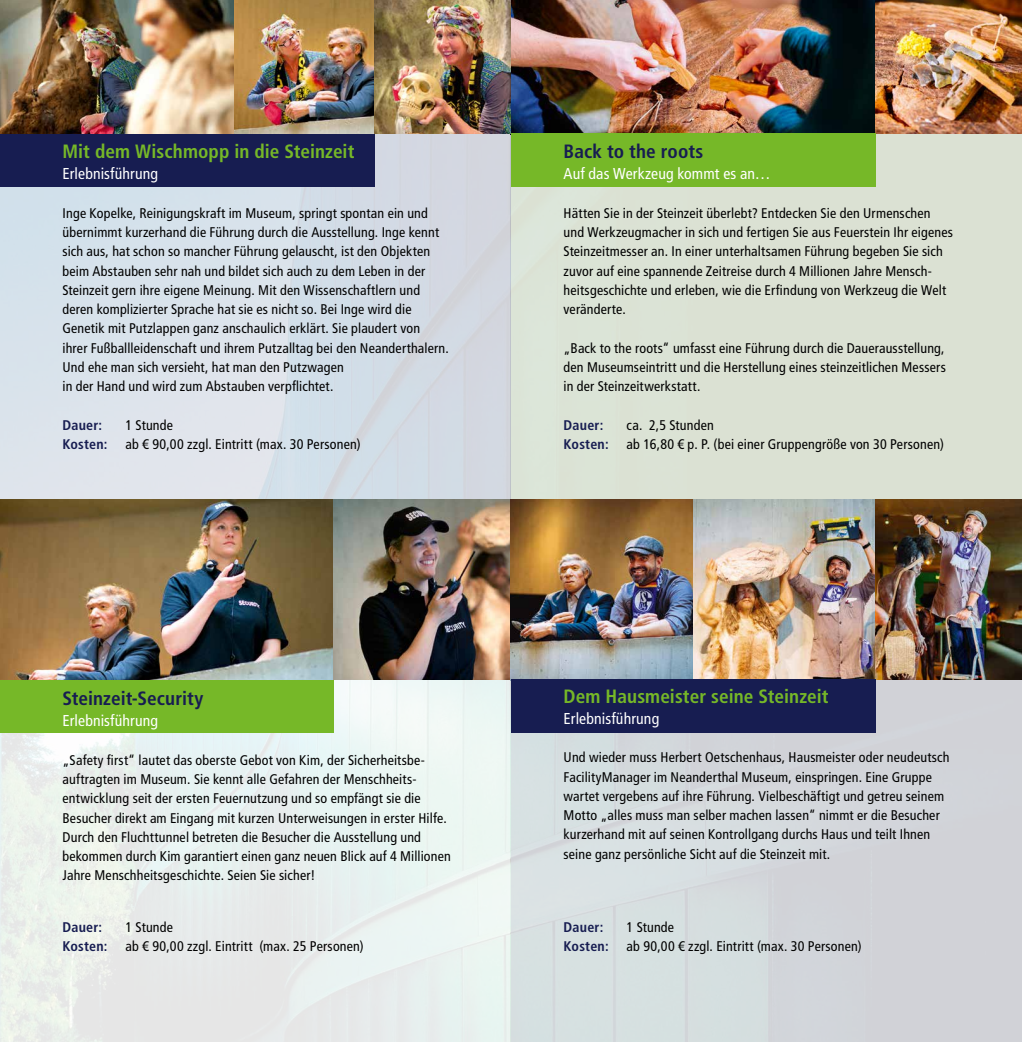
<style>
.page{position:relative;width:1022px;height:1042px;background:#fff}
.page>*{position:absolute;margin:0;border:0;box-sizing:border-box;transform-origin:0 0}
.t1{font:700 condensed 19.25px "Frutiger LT Std";letter-spacing:.005em;color:#76b828}
.t2{font:700 condensed 19.25px "Frutiger LT Std";color:#171d51}
.t3{font:condensed 15.75px "Frutiger LT Std";letter-spacing:.01em;color:#fff}
.t4{font:condensed 14px/19.2px "Frutiger LT Std";letter-spacing:.01em;color:#000}
.t5{font:700 condensed 14px "Frutiger LT Std";letter-spacing:.015em;color:#171d51}
</style>
<div class="page">
<div style="left:0;top:0;width:511px;height:499px;background:linear-gradient(to right,#dae5ed,#d2d8e1)"></div>
<div style="left:0;top:680px;width:334px;height:53px;background:#76b828"></div>
<img style="left:0;top:499px;width:1022px;height:181px">
<img style="left:511px;top:613px;width:511px;height:429px">
<div style="left:511px;top:133px;width:511px;height:367px;background:#dbe1d3"></div>
<img style="left:233px;top:0;width:789px;height:134px">
<div style="left:511px;top:680px;width:364px;height:53px;background:#171d51"></div>
<div style="left:511px;top:133px;width:364px;height:54px;background:#76b828"></div>
<div style="left:0;top:133px;width:374px;height:53px;background:#171d51"></div>
<img style="left:0;top:0;width:233px;height:133px">
<h1 class="t1" style="left:63px;top:140px;width:293px">Mit dem Wischmopp in die Steinzeit</h1>
<p class="t3" style="left:63px;top:165px;width:97px">Erlebnisführung</p>
<p class="t4" style="left:63px;top:203px;width:388px">Inge Kopelke, Reinigungskraft im Museum, springt spontan ein und übernimmt kurzerhand die Führung durch die Ausstellung. Inge kennt sich aus, hat schon so mancher Führung gelauscht, ist den Objekten beim Abstauben sehr nah und bildet sich auch zu dem Leben in der Steinzeit gern ihre eigene Meinung. Mit den Wissenschaftlern und deren komplizierter Sprache hat sie es nicht so. Bei Inge wird die Genetik mit Putzlappen ganz anschaulich erklärt. Sie plaudert von<br>ihrer Fußballleidenschaft und ihrem Putzalltag bei den Neanderthalern.<br>Und ehe man sich versieht, hat man den Putzwagen<br>in der Hand und wird zum Abstauben verpflichtet.</p>
<p class="t5" style="left:63px;top:416px;width:41px">Dauer:</p>
<p class="t4" style="left:126px;top:415px;width:49px">1 Stunde</p>
<p class="t5" style="left:63px;top:436px;width:47px">Kosten:</p>
<p class="t4" style="left:126px;top:434px;width:237px">ab € 90,00 zzgl. Eintritt (max. 30 Personen)</p>
<h1 class="t2" style="left:63px;top:687px;width:142px">Steinzeit-Security</h1>
<p class="t3" style="left:63px;top:711px;width:97px">Erlebnisführung</p>
<p class="t4" style="left:63px;top:750px;width:390px">„Safety first“ lautet das oberste Gebot von Kim, der Sicherheitsbe&shy;auftragten im Museum. Sie kennt alle Gefahren der Menschheits&shy;entwicklung seit der ersten Feuernutzung und so empfängt sie die Besucher direkt am Eingang mit kurzen Unterweisungen in erster Hilfe.<br>Durch den Fluchttunnel betreten die Besucher die Ausstellung und bekommen durch Kim garantiert einen ganz neuen Blick auf 4 Millionen Jahre Menschheitsgeschichte. Seien Sie sicher!</p>
<p class="t5" style="left:63px;top:918px;width:41px">Dauer:</p>
<p class="t4" style="left:126px;top:917px;width:49px">1 Stunde</p>
<p class="t5" style="left:63px;top:938px;width:47px">Kosten:</p>
<p class="t4" style="left:126px;top:936px;width:240px">ab € 90,00 zzgl. Eintritt (max. 25 Personen)</p>
<h1 class="t2" style="left:564px;top:140px;width:141px">Back to the roots</h1>
<p class="t3" style="left:564px;top:165px;width:209px">Auf das Werkzeug kommt es an…</p>
<p class="t4" style="left:564px;top:203px;width:391px">Hätten Sie in der Steinzeit überlebt? Entdecken Sie den Urmenschen und Werkzeugmacher in sich und fertigen Sie aus Feuerstein Ihr eigenes Steinzeitmesser an. In einer unterhaltsamen Führung begeben Sie sich zuvor auf eine spannende Zeitreise durch 4 Millionen Jahre Mensch&shy;heitsgeschichte und erleben, wie die Erfindung von Werkzeug die Welt veränderte.</p>
<p class="t4" style="left:564px;top:338px;width:384px;text-align:justify">„Back to the roots“ umfasst eine Führung durch die Dauerausstellung, den Museumseintritt und die Herstellung eines steinzeitlichen Messers in der Steinzeitwerkstatt.</p>
<p class="t5" style="left:564px;top:416px;width:41px">Dauer:</p>
<p class="t4" style="left:627px;top:415px;width:89px">ca. 2,5 Stunden</p>
<p class="t5" style="left:564px;top:436px;width:47px">Kosten:</p>
<p class="t4" style="left:627px;top:434px;width:319px">ab 16,80 € p. P. (bei einer Gruppengröße von 30 Personen)</p>
<h1 class="t1" style="left:564px;top:684px;width:266px">Dem Hausmeister seine Steinzeit</h1>
<p class="t3" style="left:564px;top:709px;width:97px">Erlebnisführung</p>
<p class="t4" style="left:564px;top:748px;width:388px">Und wieder muss Herbert Oetschenhaus, Hausmeister oder neudeutsch FacilityManager im Neanderthal Museum, einspringen. Eine Gruppe wartet vergebens auf ihre Führung. Vielbeschäftigt und getreu seinem Motto „alles muss man selber machen lassen“ nimmt er die Besucher kurzerhand mit auf seinen Kontrollgang durchs Haus und teilt Ihnen seine ganz persönliche Sicht auf die Steinzeit mit.</p>
<p class="t5" style="left:564px;top:919px;width:41px">Dauer:</p>
<p class="t4" style="left:627px;top:917px;width:49px">1 Stunde</p>
<p class="t5" style="left:564px;top:938px;width:47px">Kosten:</p>
<p class="t4" style="left:627px;top:937px;width:237px">ab 90,00 € zzgl. Eintritt (max. 30 Personen)</p>
</div>
